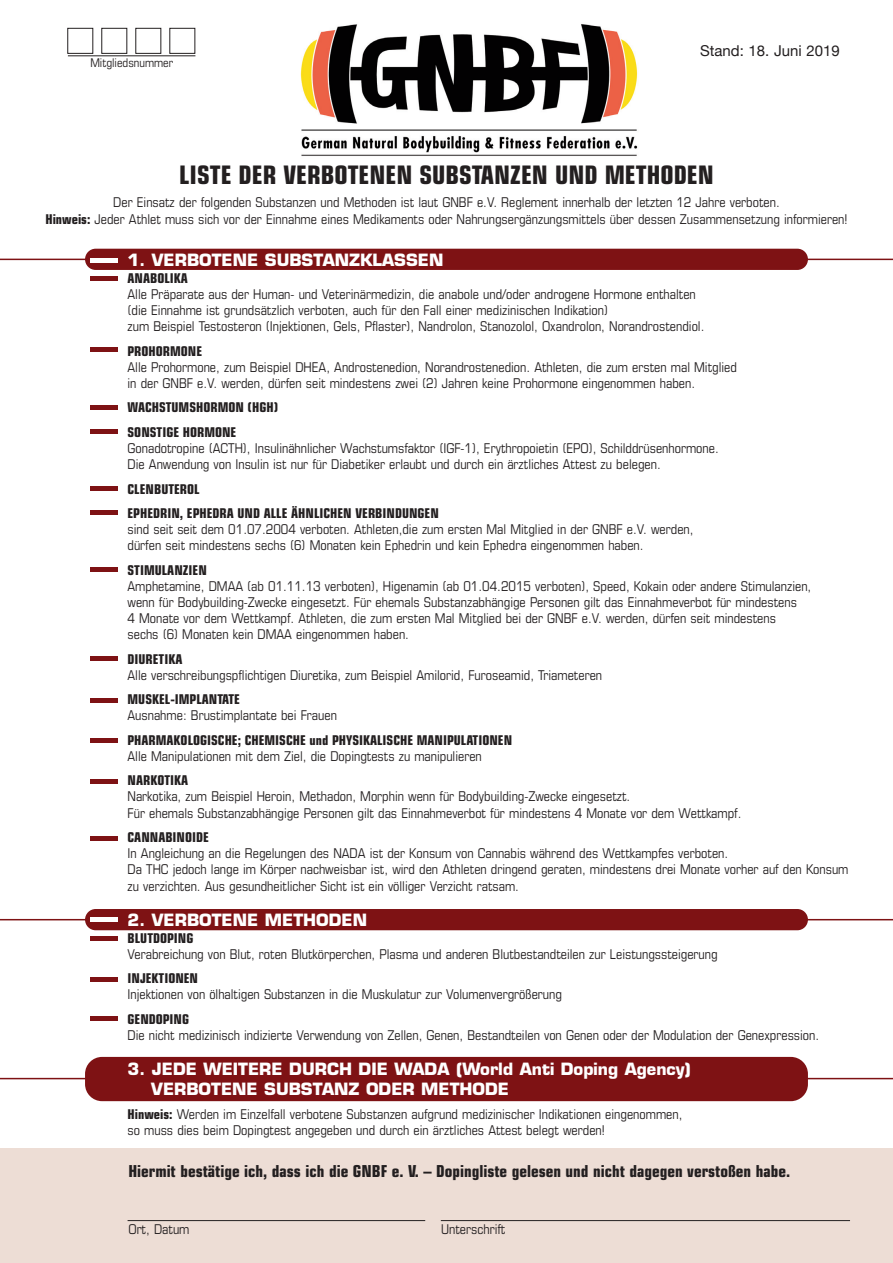
<style>
.page{position:relative;width:893px;height:1263px;background:#fff}
.page>*{position:absolute;margin:0;border:0;box-sizing:border-box;transform-origin:0 0}
.t1{font:700 condensed 25.5px "Eurostile LT";color:#231f20}
.t2{font:700 16.5px/19.8px "Eurostile";color:#fff}
.t3{font:700 condensed 16.5px "Eurostile";color:#231f20}
.t4{font:15px "Helvetica Neue";color:#231f20}
.t5{font:condensed 13.5px/16.2px "Eurostile LT";color:#231f20}
.t6{font:700 condensed 13.5px/24.3px "Eurostile LT";color:#231f20}
.t7{font:condensed 13.5px "Eurostile";color:#231f20}
.t8{font:condensed 12px "Eurostile";color:#231f20}
.s1{font-weight:700}
</style>
<div class="page">
<hr style="left:0;top:259px;width:893px;height:1px;background:#7e1214">
<div style="left:85px;top:249px;width:723px;height:21px;background:#7e1214;border-radius:11px"></div>
<hr style="left:0;top:919px;width:893px;height:1px;background:#7e1214">
<div style="left:85px;top:909px;width:723px;height:21px;background:#7e1214;border-radius:11px"></div>
<hr style="left:0;top:1078px;width:893px;height:1px;background:#7e1214">
<div style="left:85px;top:1057px;width:723px;height:44px;background:#7e1214;border-radius:17px"></div>
<div style="left:91px;top:276px;width:27px;height:5px;background:#7e1214"></div>
<div style="left:91px;top:258px;width:27px;height:5px;background:#fff"></div>
<hr style="left:91px;top:347px;width:27px;height:4px;background:#7e1214">
<div style="left:91px;top:405px;width:27px;height:5px;background:#7e1214"></div>
<div style="left:91px;top:429px;width:27px;height:5px;background:#7e1214"></div>
<div style="left:91px;top:486px;width:27px;height:5px;background:#7e1214"></div>
<div style="left:91px;top:510px;width:27px;height:5px;background:#7e1214"></div>
<div style="left:91px;top:567px;width:27px;height:5px;background:#7e1214"></div>
<hr style="left:91px;top:656px;width:27px;height:4px;background:#7e1214">
<hr style="left:91px;top:698px;width:27px;height:4px;background:#7e1214">
<div style="left:91px;top:738px;width:27px;height:5px;background:#7e1214"></div>
<hr style="left:91px;top:779px;width:27px;height:4px;background:#7e1214">
<hr style="left:91px;top:836px;width:27px;height:4px;background:#7e1214">
<hr style="left:91px;top:917px;width:27px;height:4px;background:#fff">
<div style="left:91px;top:936px;width:27px;height:5px;background:#7e1214"></div>
<hr style="left:91px;top:977px;width:27px;height:4px;background:#7e1214">
<hr style="left:91px;top:1016px;width:27px;height:4px;background:#7e1214">
<img style="left:300px;top:24px;width:338px;height:132px">
<div style="left:0;top:1148px;width:893px;height:115px;background:#edddd5"></div>
<hr style="left:128px;top:1220px;width:297px;height:1px;background:#231f20">
<hr style="left:441px;top:1220px;width:409px;height:1px;background:#231f20">
<svg style="left:67px;top:28px;width:128px;height:26px"></svg>
<hr style="left:68px;top:56px;width:127px;height:1px;background:#231f20">
<p class="t8" style="left:90px;top:58px;width:84px">Mitgliedsnummer</p>
<p class="t4" style="left:700px;top:40px;width:141px">Stand: 18. Juni 2019</p>
<h1 class="t1" style="left:179px;top:165px;width:536px">LISTE DER VERBOTENEN SUBSTANZEN UND METHODEN</h1>
<p class="t5" style="left:45px;top:195px;width:803px;line-height:17px;text-align:center">Der Einsatz der folgenden Substanzen und Methoden ist laut GNBF e.V. Reglement innerhalb der letzten 12 Jahre verboten.<br><span class="s1">Hinweis:</span> Jeder Athlet muss sich vor der Einnahme eines Medikaments oder Nahrungsergänzungsmittels über dessen Zusammensetzung informieren!</p>
<p class="t2" style="left:128px;top:252px;width:317px">1. VERBOTENE SUBSTANZKLASSEN</p>
<p class="t6" style="left:128px;top:267px;width:62px">ANABOLIKA</p>
<p class="t5" style="left:128px;top:287px;width:578px">Alle Präparate aus der Human- und Veterinärmedizin, die anabole und/oder androgene Hormone enthalten (die Einnahme ist grundsätzlich verboten, auch für den Fall einer medizinischen Indikation)<br>zum Beispiel Testosteron (Injektionen, Gels, Pflaster), Nandrolon, Stanozolol, Oxandrolon, Norandrostendiol.</p>
<p class="t6" style="left:128px;top:340px;width:76px">PROHORMONE</p>
<p class="t5" style="left:128px;top:360px;width:611px">Alle Prohormone, zum Beispiel DHEA, Androstenedion, Norandrostenedion. Athleten, die zum ersten mal Mitglied in der GNBF e.V. werden, dürfen seit mindestens zwei (2) Jahren keine Prohormone eingenommen haben.</p>
<p class="t6" style="left:128px;top:397px;width:152px">WACHSTUMSHORMON (HGH)<br>SONSTIGE HORMONE</p>
<p class="t5" style="left:128px;top:441px;width:593px">Gonadotropine (ACTH), Insulinähnlicher Wachstumsfaktor (IGF-1), Erythropoietin (EPO), Schilddrüsenhormone.<br>Die Anwendung von Insulin ist nur für Diabetiker erlaubt und durch ein ärztliches Attest zu belegen.</p>
<p class="t6" style="left:128px;top:478px;width:313px">CLENBUTEROL<br>EPHEDRIN, EPHEDRA UND ALLE ÄHNLICHEN VERBINDUNGEN</p>
<p class="t5" style="left:128px;top:522px;width:567px">sind seit seit dem 01.07.2004 verboten. Athleten,die zum ersten Mal Mitglied in der GNBF e.V. werden, dürfen seit mindestens sechs (6) Monaten kein Ephedrin und kein Ephedra eingenommen haben.</p>
<p class="t6" style="left:128px;top:559px;width:81px">STIMULANZIEN</p>
<p class="t5" style="left:128px;top:579px;width:685px">Amphetamine, DMAA (ab 01.11.13 verboten), Higenamin (ab 01.04.2015 verboten), Speed, Kokain oder andere Stimulanzien, wenn für Bodybuilding-Zwecke eingesetzt. Für ehemals Substanzabhängige Personen gilt das Einnahmeverbot für mindestens<br>4 Monate vor dem Wettkampf. Athleten, die zum ersten Mal Mitglied bei der GNBF e.V. werden, dürfen seit mindestens<br>sechs (6) Monaten kein DMAA eingenommen haben.</p>
<p class="t6" style="left:128px;top:648px;width:56px">DIURETIKA</p>
<p class="t5" style="left:128px;top:668px;width:476px">Alle verschreibungspflichtigen Diuretika, zum Beispiel Amilorid, Furoseamid, Triameteren</p>
<p class="t6" style="left:128px;top:688px;width:114px">MUSKEL-IMPLANTATE</p>
<p class="t5" style="left:128px;top:709px;width:211px">Ausnahme: Brustimplantate bei Frauen</p>
<p class="t6" style="left:128px;top:729px;width:386px">PHARMAKOLOGISCHE; CHEMISCHE und PHYSIKALISCHE MANIPULATIONEN</p>
<p class="t5" style="left:128px;top:749px;width:356px">Alle Manipulationen mit dem Ziel, die Dopingtests zu manipulieren</p>
<p class="t6" style="left:128px;top:769px;width:62px">NARKOTIKA</p>
<p class="t5" style="left:128px;top:790px;width:615px">Narkotika, zum Beispiel Heroin, Methadon, Morphin wenn für Bodybuilding-Zwecke eingesetzt.<br>Für ehemals Substanzabhängige Personen gilt das Einnahmeverbot für mindestens 4 Monate vor dem Wettkampf.</p>
<p class="t6" style="left:128px;top:826px;width:83px">CANNABINOIDE</p>
<p class="t5" style="left:128px;top:846px;width:722px">In Angleichung an die Regelungen des NADA ist der Konsum von Cannabis während des Wettkampfes verboten.<br>Da THC jedoch lange im Körper nachweisbar ist, wird den Athleten dringend geraten, mindestens drei Monate vorher auf den Konsum zu verzichten. Aus gesundheitlicher Sicht ist ein völliger Verzicht ratsam.</p>
<p class="t2" style="left:128px;top:911px;width:241px">2. VERBOTENE METHODEN</p>
<p class="t6" style="left:128px;top:927px;width:67px">BLUTDOPING</p>
<p class="t5" style="left:128px;top:947px;width:592px">Verabreichung von Blut, roten Blutkörperchen, Plasma und anderen Blutbestandteilen zur Leistungssteigerung</p>
<p class="t6" style="left:128px;top:967px;width:72px">INJEKTIONEN</p>
<p class="t5" style="left:128px;top:988px;width:436px">Injektionen von ölhaltigen Substanzen in die Muskulatur zur Volumenvergrößerung</p>
<p class="t6" style="left:128px;top:1008px;width:63px">GENDOPING</p>
<p class="t5" style="left:128px;top:1028px;width:693px">Die nicht medizinisch indizierte Verwendung von Zellen, Genen, Bestandteilen von Genen oder der Modulation der Genexpression.</p>
<p class="t2" style="left:151px;top:1061px;width:541px;text-indent:-24px">3. JEDE WEITERE DURCH DIE WADA (World Anti Doping Agency)<br>VERBOTENE SUBSTANZ ODER METHODE</p>
<p class="t5" style="left:128px;top:1107px;width:556px"><span class="s1">Hinweis:</span> Werden im Einzelfall verbotene Substanzen aufgrund medizinischer Indikationen eingenommen, so muss dies beim Dopingtest angegeben und durch ein ärztliches Attest belegt werden!</p>
<p class="t3" style="left:128px;top:1165px;width:663px">Hiermit bestätige ich, dass ich die GNBF e. V. – Dopingliste gelesen und nicht dagegen verstoßen habe.</p>
<p class="t7" style="left:128px;top:1225px;width:63px">Ort, Datum</p>
<p class="t7" style="left:441px;top:1225px;width:66px">Unterschrift</p>
</div>
